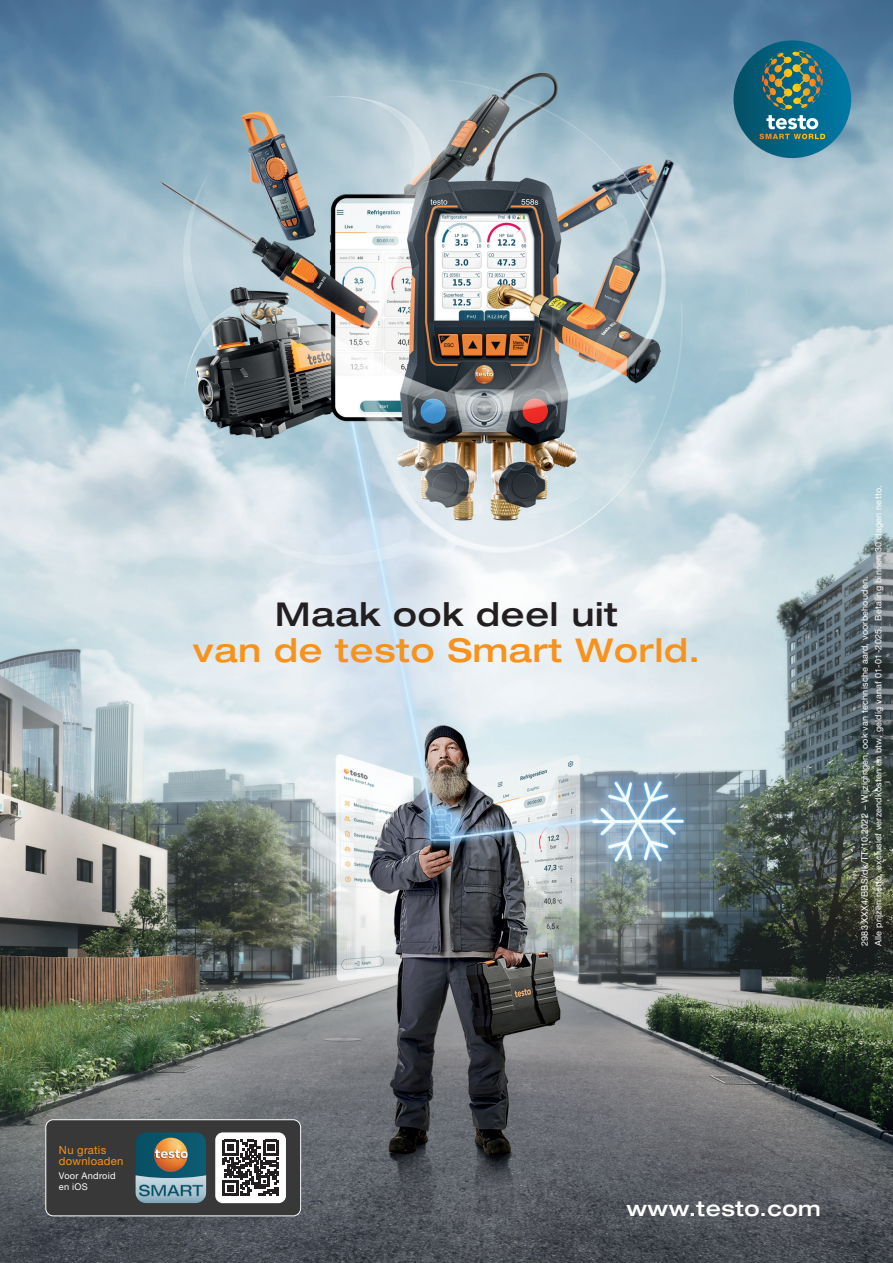
<style>
.page{position:relative;width:893px;height:1263px;background:#fff}
.page>*{position:absolute;margin:0;border:0;box-sizing:border-box;transform-origin:0 0}
.t1{font:500 expanded 32.85px "Helvetica Neue LTW1 G";letter-spacing:.025em;color:#f7931d}
.t2{font:500 expanded 32.85px "Helvetica Neue LTW1 G";letter-spacing:.025em;color:#231f20}
.t3{font:500 expanded 21px "Helvetica Neue LTW1 G";letter-spacing:.025em;color:#fff}
.t4{font:11.25px/10.6px "Helvetica Neue LTW1 G";letter-spacing:.025em;color:#f7931d}
.t5{font:9.3px/10.6px "Helvetica Neue LTW1 G";letter-spacing:.025em;color:#fff}
.t6{font:9px/13.4px "Helvetica Neue LTW1 G";letter-spacing:.025em;color:#fff}
</style>
<div class="page">
<img style="left:0;top:0;width:893px;height:1263px">
<div style="left:733px;top:40px;width:118px;height:118px;background:linear-gradient(to right,#095368,#0078a5);border-radius:59px"></div>
<img style="left:759px;top:50px;width:66px;height:89px">
<div style="left:46px;top:1120px;width:255px;height:96px;background:#383839;border-radius:8px"></div>
<div style="left:45px;top:1119px;width:256px;height:97px;border:1px solid #fff;border-radius:8px"></div>
<div style="left:215px;top:1132px;width:71px;height:71px;background:#fff;border-radius:8px"></div>
<svg style="left:223px;top:1140px;width:56px;height:56px"></svg>
<svg style="left:136px;top:1132px;width:70px;height:71px;background:#628185"></svg>
<h1 class="t2" style="left:275px;top:593px;width:344px">Maak ook deel uit</h1>
<h1 class="t1" style="left:193px;top:629px;width:509px">van de testo Smart World.</h1>
<p class="t6" style="left:858px;top:946px;width:462px;rotate:-90deg">2983 XXX4/BBS/dk/TT/10.2022 – Wijzigingen, ook van technische aard, voorbehouden.<br>Alle prijzen netto, exclusief verzendkosten en btw, geldig vanaf 01-01-2025. Betaling binnen 30 dagen netto.</p>
<p class="t4" style="left:59px;top:1144px;width:66px">Nu gratis downloaden</p>
<p class="t5" style="left:59px;top:1170px;width:58px">Voor Android en iOS</p>
<h2 class="t3" style="left:626px;top:1195px;width:196px">www.testo.com</h2>
</div>
